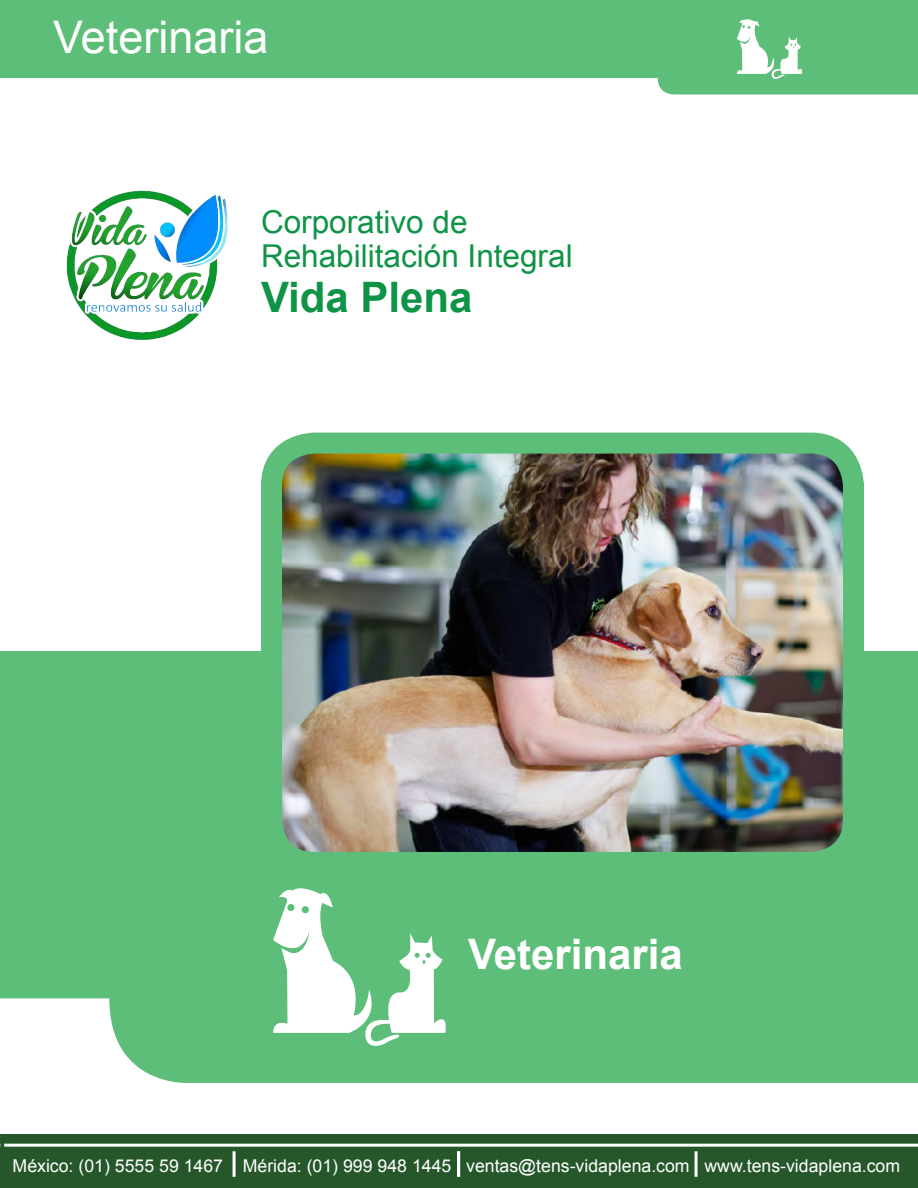
<style>
.page{position:relative;width:918px;height:1188px;background:#fff}
.page>*{position:absolute;margin:0;border:0;box-sizing:border-box;transform-origin:0 0}
.t1{font:45px "Arial";color:#fff}
.t2{font:700 42px "Arial";color:#fff}
.t3{font:700 42px "Arial";color:#0f9346}
.t4{font:31.5px/34.2px "Arial";color:#0f9346}
.t5{font:17.7px "Arial";color:#fff}
</style>
<div class="page">
<div style="left:0;top:0;width:918px;height:78px;background:#5dbe79"></div>
<svg style="left:658px;top:19px;width:260px;height:76px"></svg>
<div style="left:2px;top:1134px;width:916px;height:54px;background:#26572b"></div>
<hr style="left:0;top:1134px;width:2px;height:54px;background:#26572b">
<hr style="left:695px;top:1151px;width:3px;height:26px;background:#fff">
<hr style="left:233px;top:1151px;width:3px;height:26px;background:#fff">
<hr style="left:457px;top:1151px;width:3px;height:26px;background:#fff">
<hr style="left:4px;top:1144px;width:914px;height:3px;background:#fff">
<div style="left:0;top:652px;width:918px;height:431px;background:#5dbe79"></div>
<svg style="left:0;top:998px;width:185px;height:85px"></svg>
<img style="left:66px;top:190px;width:162px;height:150px">
<svg style="left:273px;top:888px;width:173px;height:158px"></svg>
<img style="left:283px;top:455px;width:559px;height:396px">
<div style="left:261px;top:433px;width:603px;height:440px;border:21px solid #5dbe79;border-radius:43px"></div>
<h1 class="t1" style="left:53px;top:8px;width:217px">Veterinaria</h1>
<h3 class="t4" style="left:261px;top:205px;width:313px">Corporativo de<br>Rehabilitación Integral</h3>
<h2 class="t3" style="left:261px;top:270px;width:213px">Vida Plena</h2>
<h2 class="t2" style="left:468px;top:927px;width:216px">Veterinaria</h2>
<p class="t5" style="left:13px;top:1155px;width:889px">México: (01) 5555 59 1467 Mérida: (01) 999 948 1445 ventas@tens-vidaplena.com www.tens-vidaplena.com</p>
</div>
